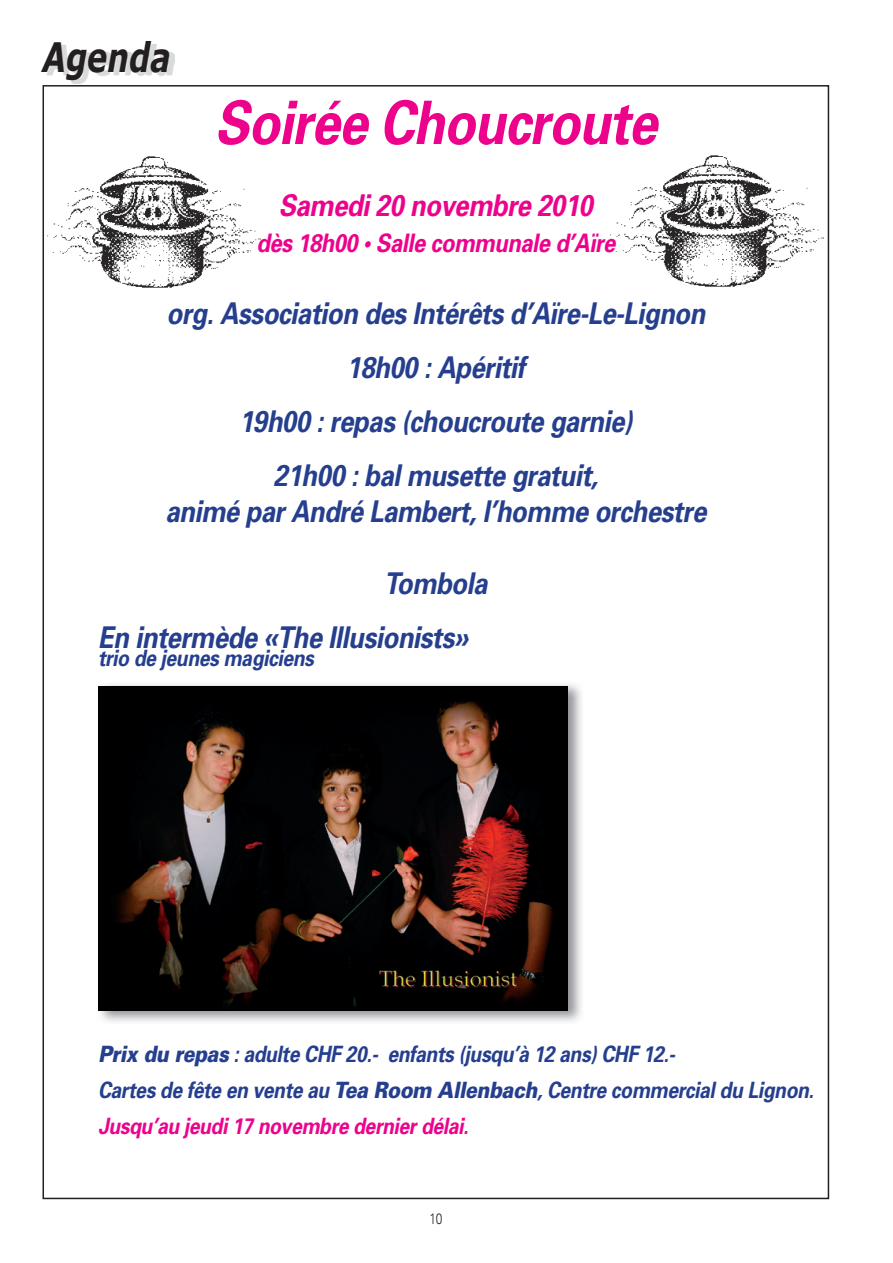
<style>
.page{position:relative;width:893px;height:1263px;background:#fff}
.page>*{position:absolute;margin:0;border:0;box-sizing:border-box;transform-origin:0 0}
.t1{font:italic 700 60px "Univers";letter-spacing:-.02em;color:#ed028c;scale:.86 1}
.t2{font:italic 700 40.5px "Verdana";color:#231f20;scale:.75 1}
.t3{font:italic 700 30px/54px "Univers";letter-spacing:-.02em;color:#253f8e;text-align:center;scale:.86 1}
.t4{font:italic 700 30px "Univers";letter-spacing:-.02em;color:#ed028c;scale:.86 1}
.t5{font:italic 700 25.5px "Univers";letter-spacing:-.02em;color:#ed028c;scale:.86 1}
.t6{font:italic 700 22.5px/36px "Univers";letter-spacing:-.02em;color:#253f8e;scale:.86 1}
.t7{font:300 15px "Univers";color:#231f20;scale:.8 1}
.s1{font-weight:900}
.s2{color:#ed028c}
</style>
<div class="page">
<img style="left:610px;top:155px;width:214px;height:132px">
<img style="left:47px;top:156px;width:214px;height:132px">
<img style="left:46px;top:44px;width:128px;height:39px">
<img style="left:98px;top:684px;width:484px;height:338px">
<img style="left:99px;top:686px;width:469px;height:325px">
<h2 class="t2" style="left:43px;top:32px;width:172px">Agenda</h2>
<h1 class="t1" style="left:215px;top:84px;width:516px">Soirée Choucroute</h1>
<p class="t4" style="left:279px;top:186px;width:367px">Samedi 20 novembre 2010</p>
<p class="t5" style="left:256px;top:227px;width:419px">dès 18h00 • Salle communale d’Aïre</p>
<p class="t3" style="left:166px;top:285px;width:628px">org. Association des Intérêts d’Aïre-Le-Lignon<br>18h00 : Apéritif<br>19h00 : repas (choucroute garnie)<br>21h00 : bal musette gratuit,</p>
<p class="t3" style="left:165px;top:483px;width:631px">animé par André Lambert, l’homme orchestre</p>
<p class="t3" style="left:98px;top:555px;width:454px;text-align:left;text-indent:286px">Tombola<br>En intermède «The Illusionists»</p>
<p class="t6" style="left:98px;top:639px;width:252px">trio de jeunes magiciens</p>
<p class="t6" style="left:98px;top:1035px;width:834px"><span class="s1">Prix du repas</span> : adulte CHF 20.- enfants (jusqu’à 12 ans) CHF 12.-<br>Cartes de fête en vente au <span class="s1">Tea Room Allenbach</span>, Centre commercial du Lignon.<br><span class="s2">Jusqu’au jeudi 17 novembre dernier délai.</span></p>
<p class="t7" style="left:429px;top:1210px;width:18px">10</p>
</div>
